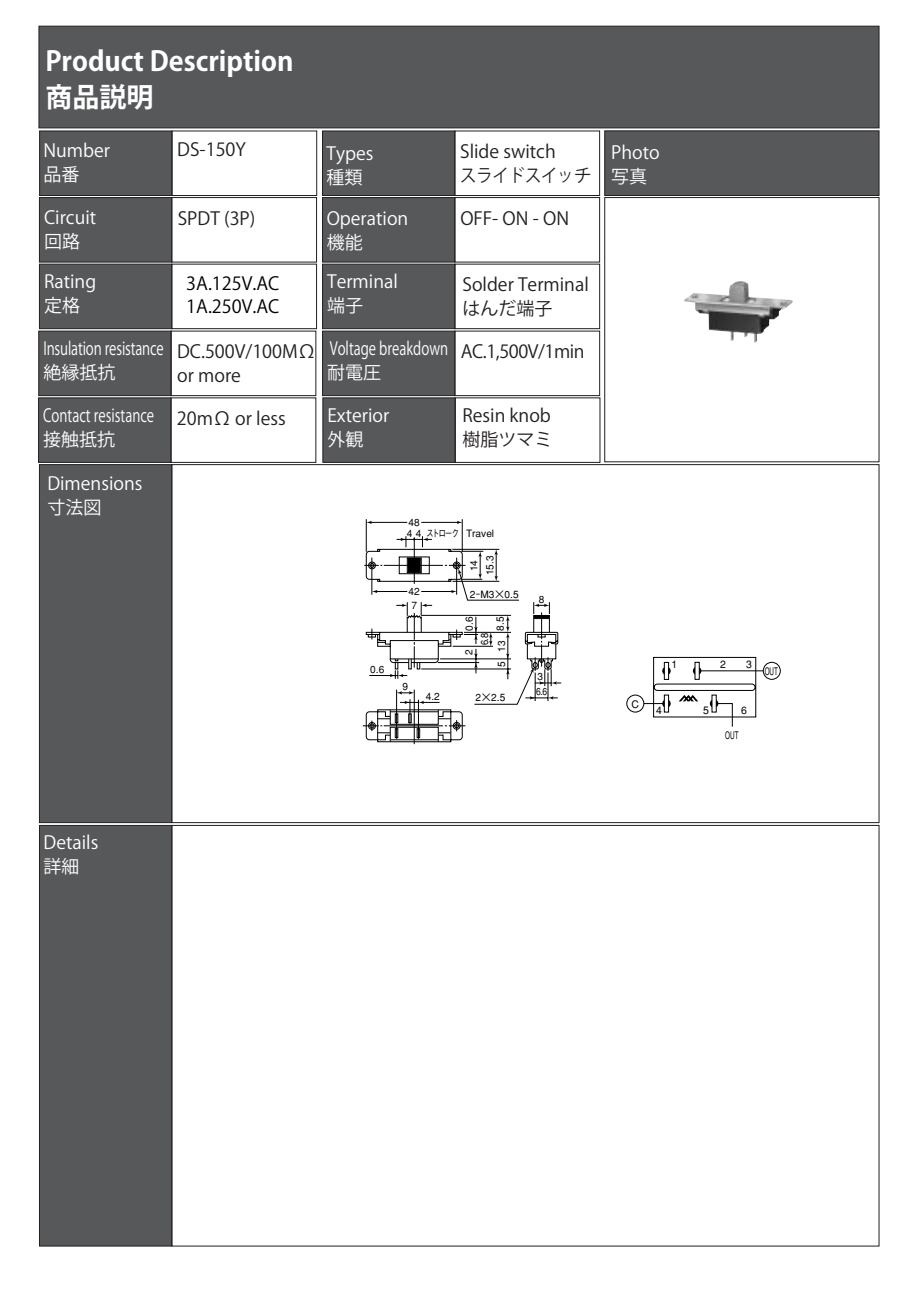
<style>
.page{position:relative;width:919px;height:1289px;background:#fff}
.page>*{position:absolute;margin:0;border:0;box-sizing:border-box;transform-origin:0 0}
.t1{font:700 27px/36px "Koz Go Pr 6 N";color:#fff}
.t2{font:18px/24px "Koz Go Pr 6 N";color:#231f20}
.t3{font:18px/24px "Koz Go Pr 6 N";color:#fff}
.t4{font:18px/24px "Koz Go Pr 6 N";color:#fff;scale:.75 1}
.t5{font:18px/23.1px "Koz Go Pr 6 N";color:#000}
.t6{font:500 10.5px "Gothic BBB";color:#000}
.t7{font:500 10.5px "Gothic BBB";color:#000;scale:.6 1}
.t8{font:500 10.2px/10.6px "Gothic BBB";color:#000}
.t9{font:500 10.2px "Gothic BBB";color:#000;scale:.84 1}
.t10{font:500 10.2px "Gothic BBB";color:#000;scale:.92 1}
.s1{color:#231f20}
</style>
<div class="page">
<div style="left:39px;top:26px;width:840px;height:102px;background:#57585a;border:1px solid #231f20"></div>
<div style="left:39px;top:131px;width:133px;height:65px;background:#57585a;border:1px solid #231f20"></div>
<div style="left:171px;top:131px;width:146px;height:65px;border:1px solid #231f20"></div>
<div style="left:604px;top:130px;width:275px;height:66px;background:#57585a;border:1px solid #231f20"></div>
<div style="left:604px;top:197px;width:275px;height:265px;border:1px solid #231f20"></div>
<div style="left:322px;top:131px;width:133px;height:65px;background:#57585a;border:1px solid #231f20"></div>
<div style="left:454px;top:131px;width:146px;height:65px;border:1px solid #231f20"></div>
<div style="left:39px;top:264px;width:133px;height:65px;background:#57585a;border:1px solid #231f20"></div>
<div style="left:171px;top:264px;width:146px;height:65px;border:1px solid #231f20"></div>
<div style="left:322px;top:197px;width:133px;height:65px;background:#57585a;border:1px solid #231f20"></div>
<div style="left:454px;top:197px;width:146px;height:65px;border:1px solid #231f20"></div>
<div style="left:39px;top:197px;width:133px;height:65px;background:#57585a;border:1px solid #231f20"></div>
<div style="left:171px;top:197px;width:146px;height:65px;border:1px solid #231f20"></div>
<div style="left:39px;top:464px;width:133px;height:359px;background:#57585a;border:1px solid #231f20"></div>
<div style="left:39px;top:825px;width:133px;height:421px;background:#57585a;border:1px solid #231f20"></div>
<div style="left:322px;top:264px;width:133px;height:65px;background:#57585a;border:1px solid #231f20"></div>
<div style="left:454px;top:264px;width:146px;height:65px;border:1px solid #231f20"></div>
<div style="left:38px;top:331px;width:133px;height:65px;background:#57585a;border:1px solid #231f20"></div>
<div style="left:171px;top:331px;width:145px;height:65px;border:1px solid #231f20"></div>
<div style="left:322px;top:331px;width:133px;height:65px;background:#57585a;border:1px solid #231f20"></div>
<div style="left:454px;top:331px;width:146px;height:65px;border:1px solid #231f20"></div>
<div style="left:38px;top:397px;width:133px;height:66px;background:#57585a;border:1px solid #231f20"></div>
<div style="left:322px;top:397px;width:133px;height:66px;background:#57585a;border:1px solid #231f20"></div>
<div style="left:455px;top:397px;width:145px;height:66px;border:1px solid #231f20"></div>
<div style="left:171px;top:397px;width:145px;height:66px;border:1px solid #231f20"></div>
<img style="left:684px;top:281px;width:108px;height:61px">
<hr style="left:462px;top:519px;width:1px;height:33px;background:#000">
<hr style="left:366px;top:519px;width:1px;height:33px;background:#000">
<hr style="left:421px;top:522px;width:37px;height:1px;background:#000">
<svg style="left:457px;top:520px;width:5px;height:4px"></svg>
<hr style="left:370px;top:522px;width:37px;height:1px;background:#000">
<svg style="left:366px;top:520px;width:6px;height:4px"></svg>
<hr style="left:414px;top:689px;width:1px;height:55px;background:#000">
<svg style="left:363px;top:536px;width:198px;height:206px"></svg>
<div style="left:762px;top:662px;width:18px;height:17px;border:1px solid #000;border-radius:50%"></div>
<svg style="left:626px;top:656px;width:137px;height:71px"></svg>
<h1 class="t1" style="left:45px;top:44px;width:249px">Product Description商品説明</h1>
<p class="t3" style="left:44px;top:139px;width:68px">Number品番</p>
<p class="t2" style="left:177px;top:138px;width:70px">DS-150Y</p>
<p class="t2" style="left:460px;top:140px;width:133px">Slide switch<br>スライドスイッチ</p>
<p class="t2" style="left:460px;top:207px;width:110px">OFF- ON - ON</p>
<p class="t3" style="left:326px;top:142px;width:48px">Types種類</p>
<p class="t3" style="left:326px;top:207px;width:83px">Operation機能</p>
<p class="t3" style="left:44px;top:206px;width:54px">Circuit</p>
<p class="t2" style="left:178px;top:207px;width:79px">SPDT (3P)</p>
<p class="t3" style="left:44px;top:230px;width:38px">回路</p>
<p class="t3" style="left:44px;top:270px;width:54px">Rating定格</p>
<p class="t3" style="left:327px;top:270px;width:72px">Terminal端子</p>
<p class="t5" style="left:186px;top:272px;width:95px">3A.125V.AC<br>1A.250V.AC</p>
<p class="t2" style="left:462px;top:273px;width:128px">Solder Terminalはんだ端子</p>
<p class="t4" style="left:43px;top:337px;width:162px">Insulation resistance絶縁抵抗</p>
<p class="t4" style="left:327px;top:337px;width:344px">Voltage breakdown <span class="s1">AC.1,500V/1min</span>耐電圧</p>
<p class="t4" style="left:43px;top:404px;width:149px">Contact resistance</p>
<p class="t2" style="left:177px;top:406px;width:110px">20mΩ or less</p>
<p class="t3" style="left:43px;top:428px;width:73px">接触抵抗</p>
<p class="t2" style="left:177px;top:340px;width:140px">DC.500V/100MΩ or more</p>
<p class="t3" style="left:327px;top:404px;width:63px">Exterior外観</p>
<p class="t2" style="left:462px;top:404px;width:91px">Resin knob樹脂ツマミ</p>
<p class="t3" style="left:47px;top:472px;width:97px">Dimensions寸法図</p>
<p class="t8" style="left:370px;top:665px;width:16px">0.6</p>
<p class="t8" style="left:407px;top:518px;width:54px">48<br>4 4 ストローク</p>
<p class="t8" style="left:408px;top:587px;width:13px">42</p>
<p class="t8" style="left:411px;top:601px;width:7px">7</p>
<p class="t8" style="left:466px;top:529px;width:30px">Travel</p>
<p class="t8" style="left:470px;top:571px;width:13px;rotate:-90deg">14</p>
<p class="t8" style="left:485px;top:575px;width:21px;rotate:-90deg">15.3</p>
<p class="t8" style="left:469px;top:590px;width:50px">2ーM3×0.5</p>
<p class="t8" style="left:465px;top:631px;width:16px;rotate:-90deg">0.6</p>
<p class="t8" style="left:496px;top:631px;width:16px;rotate:-90deg">8.5</p>
<p class="t8" style="left:402px;top:682px;width:7px">9</p>
<p class="t8" style="left:425px;top:692px;width:16px">4.2</p>
<p class="t8" style="left:464px;top:655px;width:7px;rotate:-90deg">2</p>
<p class="t10" style="left:480px;top:645px;width:15px;rotate:-90deg">6.8</p>
<p class="t8" style="left:497px;top:651px;width:13px;rotate:-90deg">13</p>
<p class="t8" style="left:497px;top:666px;width:7px;rotate:-90deg">5</p>
<p class="t8" style="left:475px;top:693px;width:31px">2×2.5</p>
<p class="t8" style="left:538px;top:595px;width:7px">8</p>
<p class="t8" style="left:537px;top:672px;width:7px">3</p>
<p class="t9" style="left:536px;top:687px;width:15px">6.6</p>
<p class="t3" style="left:611px;top:141px;width:50px">Photo写真</p>
<p class="t6" style="left:631px;top:699px;width:9px">C</p>
<p class="t6" style="left:720px;top:660px;width:7px">2</p>
<p class="t6" style="left:671px;top:660px;width:7px">1</p>
<p class="t6" style="left:746px;top:660px;width:7px">3</p>
<p class="t6" style="left:656px;top:705px;width:7px">4</p>
<p class="t6" style="left:703px;top:705px;width:7px">5</p>
<p class="t6" style="left:741px;top:705px;width:7px">6</p>
<p class="t7" style="left:725px;top:731px;width:24px">OUT</p>
<p class="t7" style="left:764px;top:666px;width:24px">OUT</p>
<p class="t3" style="left:44px;top:830px;width:56px">Details詳細</p>
</div>
